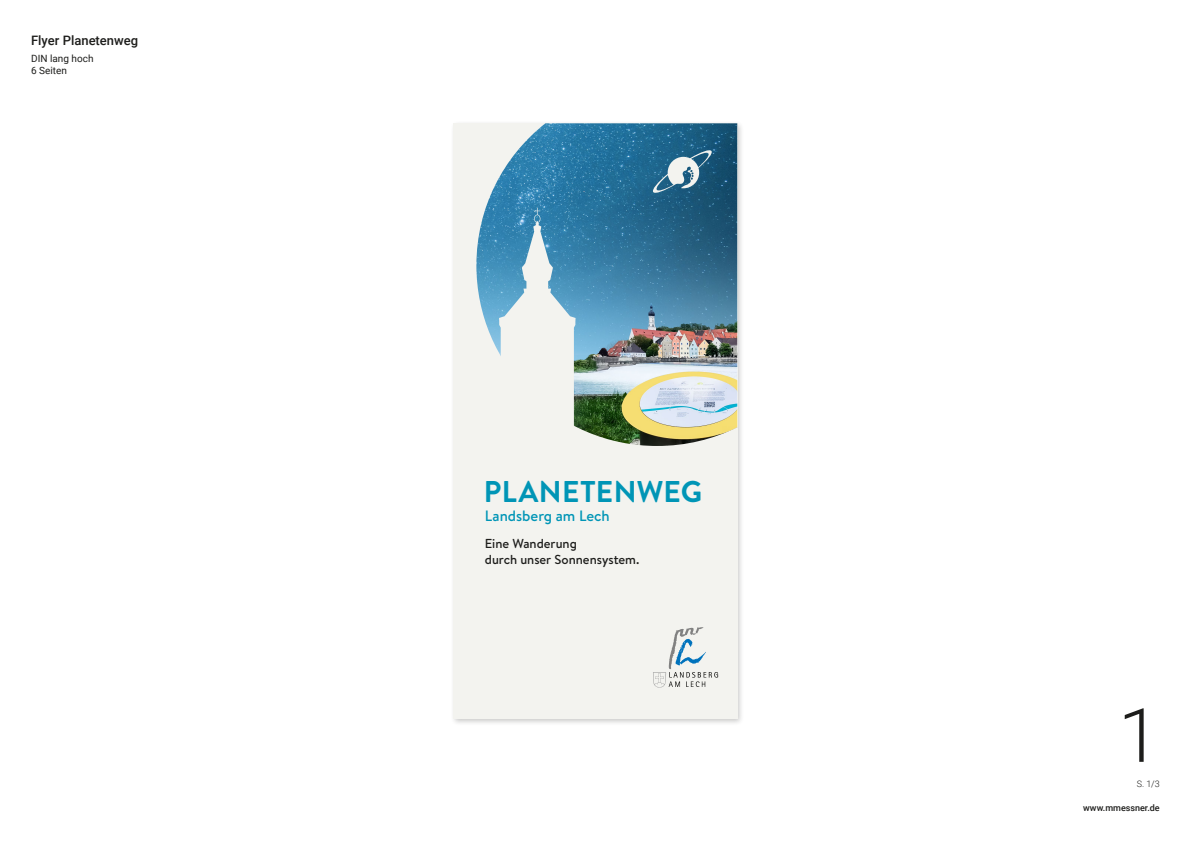
<style>
.page{position:relative;width:1191px;height:842px;background:#fff}
.page>*{position:absolute;margin:0;border:0;box-sizing:border-box;transform-origin:0 0}
.t1{font:300 75px "Roboto";color:#1d1d1b}
.t2{font:700 30px "Brandon Text";letter-spacing:.01em;color:#0095b6}
.t3{font:500 15px "Brandon Text";color:#0095b6}
.t4{font:500 13px/16px "Brandon Text";color:#1d1d1b}
.t5{font:500 13px "Roboto";color:#1d1d1b}
.t6{font:10px/12px "Roboto";color:#1d1d1b}
.t7{font:500 9px "Roboto";color:#1d1d1b}
.t8{font:300 9px "Roboto";color:#1d1d1b}
</style>
<div class="page">
<div style="left:450px;top:120px;width:295px;height:606px;background:#1d1d1b;opacity:.25"></div>
<div style="left:454px;top:123px;width:283px;height:596px;background:#f3f3ef"></div>
<img style="left:476px;top:123px;width:261px;height:323px">
<svg style="left:499px;top:208px;width:76px;height:238px"></svg>
<svg style="left:651px;top:149px;width:62px;height:45px"></svg>
<svg style="left:653px;top:627px;width:65px;height:60px"></svg>
<p class="t5" style="left:31px;top:31px;width:108px">Flyer Planetenweg</p>
<p class="t6" style="left:31px;top:53px;width:64px">DIN lang hoch<br>6 Seiten</p>
<h2 class="t2" style="left:484px;top:471px;width:220px">PLANETENWEG</h2>
<p class="t3" style="left:485px;top:505px;width:126px">Landsberg am Lech</p>
<p class="t4" style="left:485px;top:535px;width:156px">Eine Wanderung<br>durch unser Sonnensystem.</p>
<h1 class="t1" style="left:1118px;top:683px;width:43px">1</h1>
<p class="t8" style="left:1136px;top:777px;width:25px">S. 1/3</p>
<p class="t7" style="left:1083px;top:801px;width:78px">www.mmessner.de</p>
</div>
